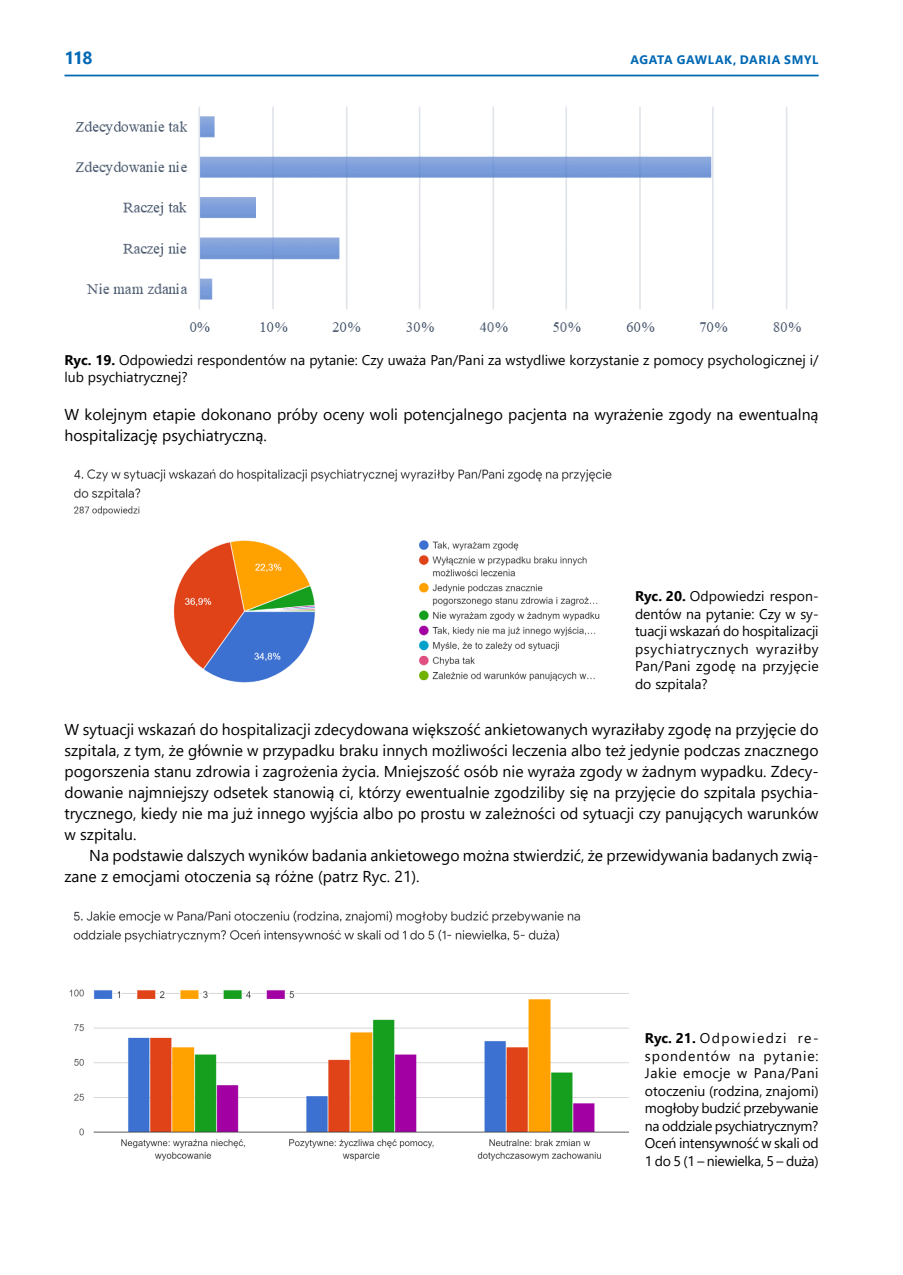
<style>
.page{position:relative;width:903px;height:1275px;background:#fff}
.page>*{position:absolute;margin:0;border:0;box-sizing:border-box;transform-origin:0 0}
.t1{font:700 17.5px "Segoe UI";color:#0068b4}
.t2{font:15.75px/21px "Segoe UI";color:#000}
.t3{font:14px/17.5px "Segoe UI";color:#000;text-align:justify}
.t4{font:700 12.25px "Segoe UI";letter-spacing:.055em;color:#0068b4}
.s1{font-weight:700}
</style>
<div class="page">
<hr style="left:64px;top:75px;width:755px;height:1px;background:#0068b4">
<img style="left:75px;top:106px;width:727px;height:226px">
<img style="left:74px;top:469px;width:538px;height:214px">
<img style="left:69px;top:910px;width:559px;height:251px">
<p class="t1" style="left:64px;top:42px;width:30px">118</p>
<p class="t4" style="left:630px;top:49px;width:187px">AGATA GAWLAK, DARIA SMYL</p>
<p class="t3" style="left:64px;top:350px;width:756px"><span class="s1">RYC. 19.</span> Odpowiedzi respondentów na pytanie: Czy uważa Pan/Pani za wstydliwe korzystanie z pomocy psychologicznej i/ lub psychiatrycznej?</p>
<p class="t2" style="left:64px;top:403px;width:756px">W kolejnym etapie dokonano próby oceny woli potencjalnego pacjenta na wyrażenie zgody na ewentualną hospitalizację psychiatryczną.</p>
<p class="t3" style="left:635px;top:586px;width:185px"><span class="s1">RYC. 20.</span> Odpowiedzi respon&shy;dentów na pytanie: Czy w sy&shy;tuacji wskazań do hospitalizacji psychiatrycznych wyraziłby Pan/Pani zgodę na przyjęcie do szpitala?</p>
<p class="t2" style="left:64px;top:718px;width:756px;text-align:justify">W sytuacji wskazań do hospitalizacji zdecydowana większość ankietowanych wyraziłaby zgodę na przyjęcie do szpitala, z tym, że głównie w przypadku braku innych możliwości leczenia albo też jedynie podczas znacznego pogorszenia stanu zdrowia i zagrożenia życia. Mniejszość osób nie wyraża zgody w żadnym wypadku. Zdecy&shy;dowanie najmniejszy odsetek stanowią ci, którzy ewentualnie zgodziliby się na przyjęcie do szpitala psychia&shy;trycznego, kiedy nie ma już innego wyjścia albo po prostu w zależności od sytuacji czy panujących warunków w szpitalu.</p>
<p class="t2" style="left:64px;top:844px;width:756px;text-indent:25px">Na podstawie dalszych wyników badania ankietowego można stwierdzić, że przewidywania badanych zwią&shy;zane z emocjami otoczenia są różne (patrz Ryc. 21).</p>
<p class="t3" style="left:645px;top:1028px;width:175px"><span class="s1">RYC. 21.</span> Odpowiedzi re&shy;spondentów na pytanie:<br>Jakie emocje w Pana/Pani otoczeniu (rodzina, znajomi) mogłoby budzić przebywanie na oddziale psychiatrycznym?<br>Oceń intensywność w skali od 1 do 5 (1 – niewielka, 5 – duża)</p>
</div>
